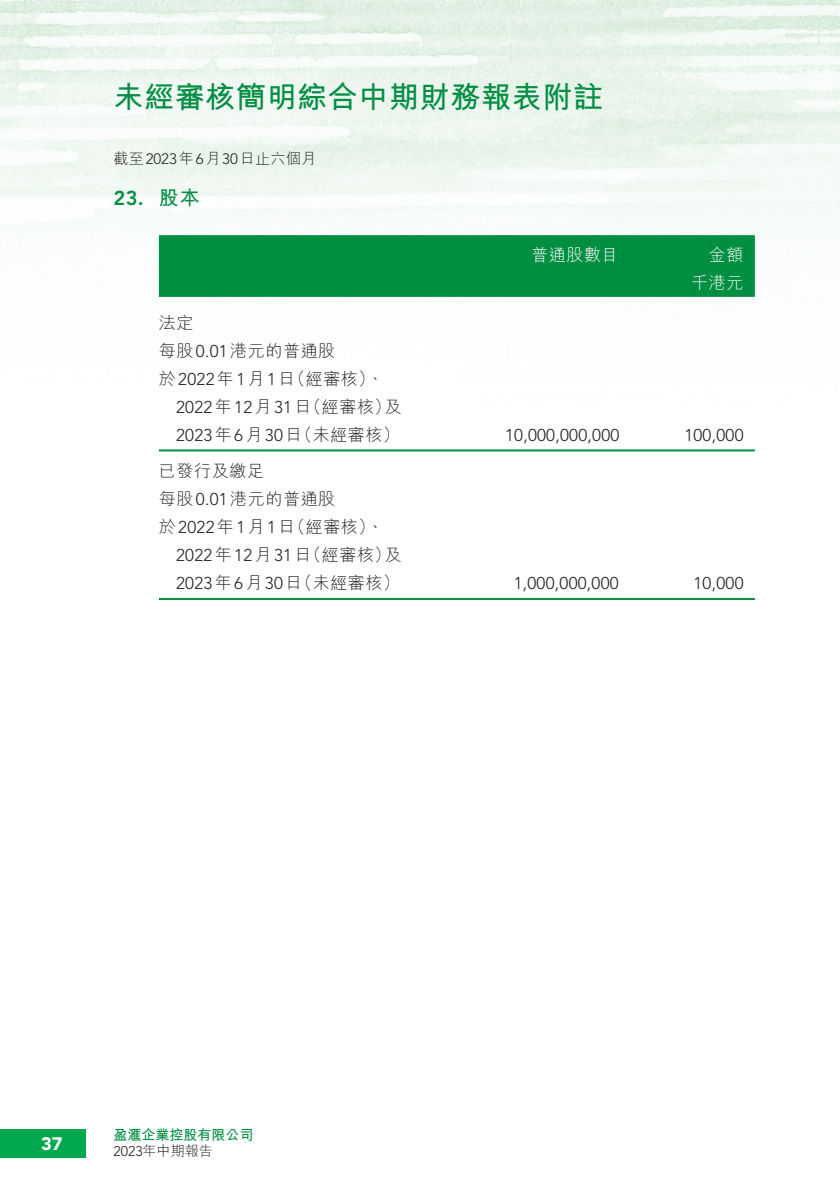
<style>
.page{position:relative;width:840px;height:1191px;background:#fff}
.page>*{position:absolute;margin:0;border:0;box-sizing:border-box;transform-origin:0 0}
.t1{font:700 30px "M Hei HK";letter-spacing:.02em;color:#008e42}
._01_H1{font:800 20px "Avenir LT Std";color:#008e42}
._01_H1-2{font:700 20px "M Hei HK";color:#008e42}
.t2{font:900 18px "Avenir LT Std";color:#fff}
._50_Table_txt{font:300 17px "M Hei HK";letter-spacing:.035em;color:#231f20}
._50_Table_txt-2{font:300 17px "Avenir LT Std";letter-spacing:.015em;color:#231f20}
._50_Table_txt-3{font:300 17px "M Hei HK";letter-spacing:.035em;color:#fff}
.t3{font:300 15px "M Hei HK";letter-spacing:.02em;color:#231f20}
.t4{font:700 14px "M Hei HK";color:#008e42}
.t5{font:300 14px "M Hei HK";color:#231f20}
.s1{font-family:"Avenir LT Std"}
</style>
<div class="page">
<img style="left:0;top:0;width:839px;height:1158px">
<div style="left:0;top:1129px;width:86px;height:28px;background:#00a94e"></div>
<div style="left:159px;top:235px;width:595px;height:62px;background:#008e42"></div>
<hr style="left:159px;top:449px;width:346px;height:2px;background:#008e42">
<hr style="left:505px;top:449px;width:124px;height:2px;background:#008e42">
<hr style="left:629px;top:449px;width:125px;height:2px;background:#008e42">
<hr style="left:159px;top:598px;width:346px;height:2px;background:#008e42">
<hr style="left:505px;top:598px;width:124px;height:2px;background:#008e42">
<hr style="left:629px;top:598px;width:125px;height:2px;background:#008e42">
<h1 class="t1" style="left:113px;top:75px;width:491px">未經審核簡明綜合中期財務報表附註</h1>
<p class="t3" style="left:113px;top:151px;width:204px">截至<span class="s1">2023</span>年<span class="s1">6</span>月<span class="s1">30</span>日止六個月</p>
<p class="_01_H1" style="left:113px;top:186px;width:32px">23.</p>
<p class="_01_H1-2" style="left:159px;top:183px;width:42px">股本</p>
<p class="_50_Table_txt" style="left:159px;top:314px;width:36px">法定</p>
<p class="_50_Table_txt" style="left:159px;top:342px;width:178px">每股<span class="s1">0.01</span>港元的普通股</p>
<p class="_50_Table_txt" style="left:159px;top:370px;width:226px">於<span class="s1">2022</span>年<span class="s1">1</span>月<span class="s1">1</span> （日 經審核、(</p>
<p class="_50_Table_txt" style="left:176px;top:398px;width:226px"><span class="s1">2022</span>年<span class="s1">12</span>月<span class="s1">31</span> （日 經審核 及）</p>
<p class="_50_Table_txt" style="left:176px;top:426px;width:225px"><span class="s1">2023</span>年<span class="s1">6</span>月<span class="s1">30</span> （日 未經審核(</p>
<p class="_50_Table_txt" style="left:159px;top:462px;width:107px">已發行及繳足</p>
<p class="_50_Table_txt" style="left:159px;top:490px;width:178px">每股<span class="s1">0.01</span>港元的普通股</p>
<p class="_50_Table_txt" style="left:159px;top:518px;width:226px">於<span class="s1">2022</span>年<span class="s1">1</span>月<span class="s1">1</span> （日 經審核、(</p>
<p class="_50_Table_txt" style="left:176px;top:546px;width:226px"><span class="s1">2022</span>年<span class="s1">12</span>月<span class="s1">31</span> （日 經審核 及）</p>
<p class="_50_Table_txt" style="left:176px;top:574px;width:225px"><span class="s1">2023</span>年<span class="s1">6</span>月<span class="s1">30</span> （日 未經審核(</p>
<p class="_50_Table_txt-3" style="left:531px;top:246px;width:89px">普通股數目</p>
<p class="_50_Table_txt-2" style="left:505px;top:425px;width:116px">10,000,000,000</p>
<p class="_50_Table_txt-2" style="left:513px;top:573px;width:106px">1,000,000,000</p>
<p class="_50_Table_txt-3" style="left:708px;top:246px;width:36px">金額</p>
<p class="_50_Table_txt-3" style="left:690px;top:274px;width:54px">千港元</p>
<p class="_50_Table_txt-2" style="left:684px;top:425px;width:61px">100,000</p>
<p class="_50_Table_txt-2" style="left:693px;top:573px;width:51px">10,000</p>
<p class="t2" style="left:41px;top:1132px;width:23px">37</p>
<p class="t4" style="left:113px;top:1124px;width:142px">盈滙企業控股有限公司</p>
<p class="t5" style="left:113px;top:1143px;width:101px"><span class="s1">2023</span>年中期報告</p>
</div>
